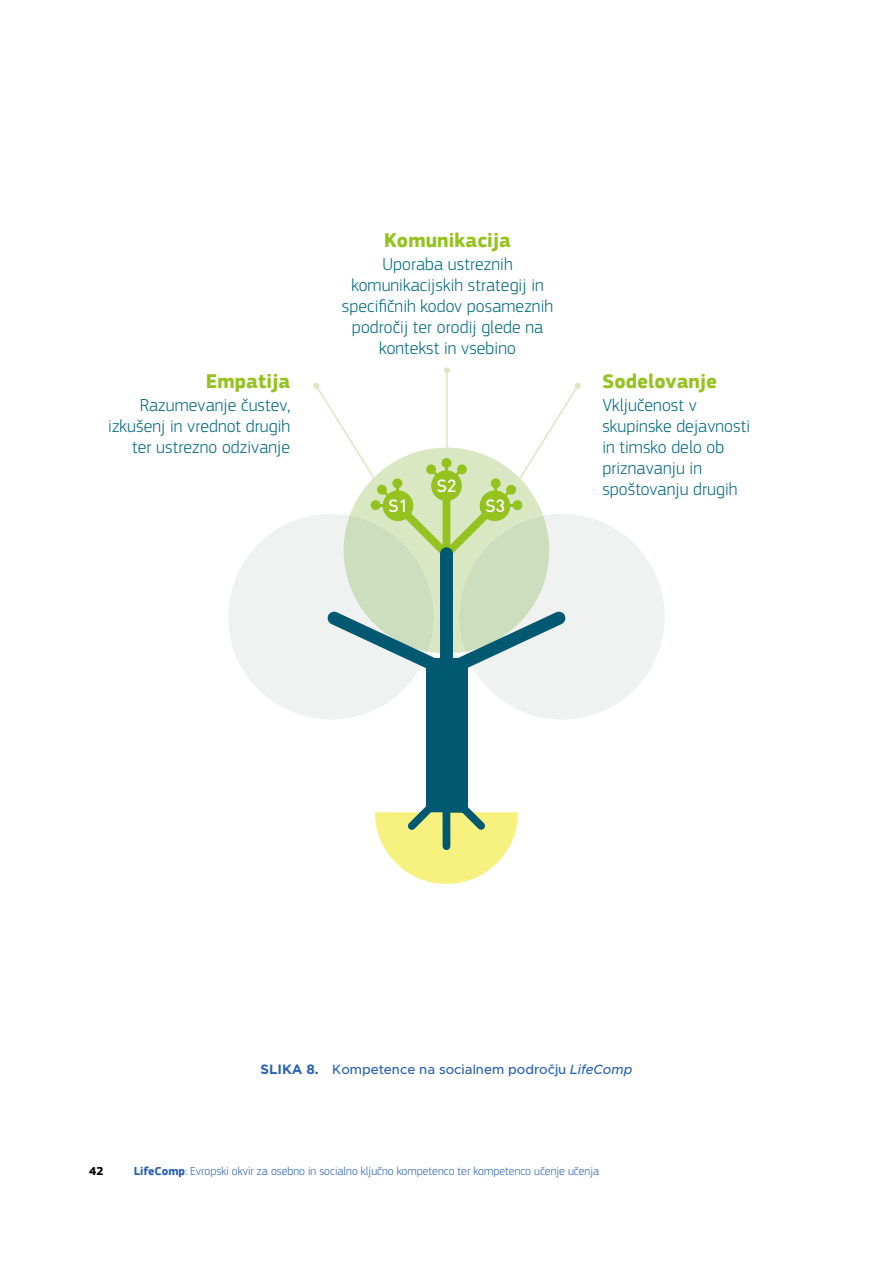
<style>
.page{position:relative;width:893px;height:1263px;background:#fff}
.page>*{position:absolute;margin:0;border:0;box-sizing:border-box;transform-origin:0 0}
.t1{font:700 20.55px "EC Square Sans Pro";letter-spacing:.005em;color:#94c21f}
.t2{font:300 18px/21px "EC Square Sans Pro";letter-spacing:.005em;color:#006880;text-align:right}
.t3{font:500 17.55px "DIN Pro";color:#fff}
.t4{font:500 13.5px "Metropolis";color:#2a62af}
.t5{font:300 12px "EC Square Sans Pro";color:#2a62af}
.t6{font:700 12px "EC Square Sans Pro";color:#000}
.s1{font-family:"Gotham";font-weight:700}
.s2{font-style:italic}
.s3{font-weight:700}
</style>
<div class="page">
<div style="left:426px;top:658px;width:41px;height:154px;background:#005871"></div>
<svg style="left:375px;top:787px;width:143px;height:97px"></svg>
<div style="left:442px;top:787px;width:8px;height:63px;background:#005871;border-radius:4px"></div>
<hr style="left:446px;top:370px;width:2px;height:78px;background:#d9e8c2">
<svg style="left:444px;top:367px;width:6px;height:6px"></svg>
<svg style="left:228px;top:382px;width:437px;height:338px"></svg>
<p class="t1" style="left:206px;top:369px;width:86px">Empatija</p>
<p class="t2" style="left:108px;top:394px;width:183px">Razumevanje čustev, izkušenj in vrednot drugih ter ustrezno odzivanje</p>
<p class="t1" style="left:384px;top:228px;width:128px">Komunikacija</p>
<p class="t2" style="left:342px;top:254px;width:213px;text-align:center">Uporaba ustreznih komunikacijskih strategij in specifičnih kodov posameznih področij ter orodij glede na kontekst in vsebino</p>
<p class="t3" style="left:388px;top:493px;width:21px">S1</p>
<p class="t3" style="left:437px;top:473px;width:21px">S2</p>
<p class="t3" style="left:485px;top:493px;width:21px">S3</p>
<p class="t1" style="left:602px;top:369px;width:116px">Sodelovanje</p>
<p class="t2" style="left:602px;top:394px;width:149px;text-align:left">Vključenost v skupinske dejavnosti in timsko delo ob priznavanju in spoštovanju drugih</p>
<p class="t4" style="left:261px;top:1061px;width:373px"><span class="s1">SLIKA 8.</span> Kompetence na socialnem področju <span class="s2">LifeComp</span></p>
<p class="t6" style="left:89px;top:1164px;width:16px">42</p>
<p class="t5" style="left:134px;top:1164px;width:467px"><span class="s3">LifeComp</span>: Evropski okvir za osebno in socialno ključno kompetenco ter kompetenco učenje učenja</p>
</div>
